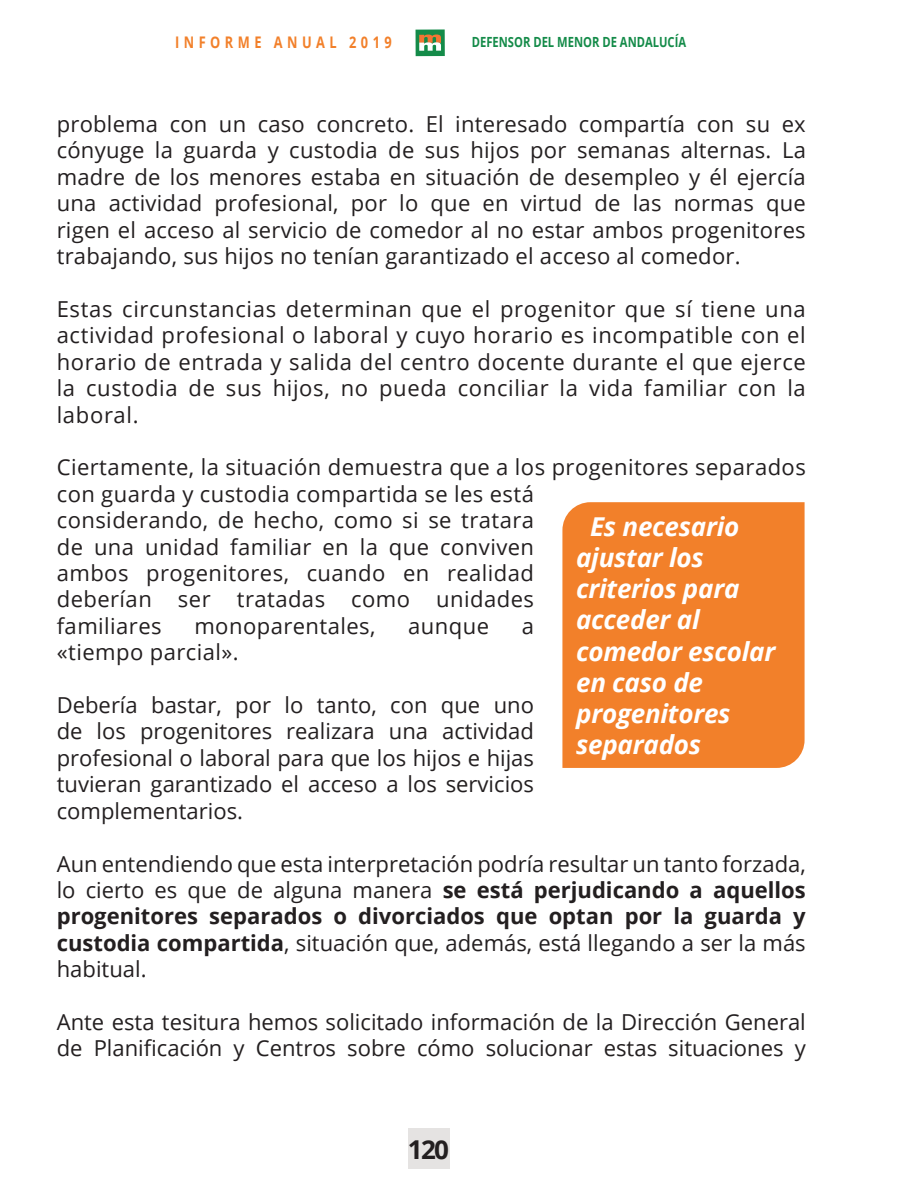
<style>
.page{position:relative;width:908px;height:1191px;background:#fff}
.page>*{position:absolute;margin:0;border:0;box-sizing:border-box;transform-origin:0 0}
.destacado{font:italic 700 26px/31.2px "Open Sans";letter-spacing:-.01em;color:#fff}
.t1{font:700 26px "Open Sans";color:#231f20}
.t2{font:22px/26.4px "Open Sans";letter-spacing:.02em;color:#231f20;text-align:justify}
.t3{font:22px/26.4px "Open Sans";color:#231f20}
.t4{font:700 16px "Open Sans";letter-spacing:.35em;color:#f2802a;scale:.8 1}
.t5{font:700 14px "Open Sans";color:#148b49;scale:.8 1}
.s1{font-weight:700}
</style>
<div class="page">
<div style="left:408px;top:1128px;width:41px;height:41px;background:#e5e3e2"></div>
<div style="left:415px;top:29px;width:29px;height:27px;background:#148b49"></div>
<svg style="left:419px;top:35px;width:22px;height:16px"></svg>
<div style="left:562px;top:502px;width:243px;height:266px;background:#f2802a"></div>
<p class="t4" style="left:175px;top:31px;width:272px">INFORME ANUAL 2019</p>
<p class="t5" style="left:471px;top:32px;width:269px">DEFENSOR DEL MENOR DE ANDALUCÍA</p>
<p class="t2" style="left:57px;top:110px;width:750px">problema con un caso concreto. El interesado compartía con su ex cónyuge la guarda y custodia de sus hijos por semanas alternas. La madre de los menores estaba en situación de desempleo y él ejercía una actividad profesional, por lo que en virtud de las normas que rigen el acceso al servicio de comedor al no estar ambos progenitores trabajando, sus hijos no tenían garantizado el acceso al comedor.</p>
<p class="t2" style="left:57px;top:295px;width:750px">Estas circunstancias determinan que el progenitor que sí tiene una actividad profesional o laboral y cuyo horario es incompatible con el horario de entrada y salida del centro docente durante el que ejerce la custodia de sus hijos, no pueda conciliar la vida familiar con la laboral.</p>
<p class="t2" style="left:57px;top:453px;width:750px;text-align:left">Ciertamente, la situación demuestra que a los progenitores separados con guarda y custodia compartida se les está<br>considerando, de hecho, como si se tratara<br>de una unidad familiar en la que conviven<br>ambos progenitores, cuando en realidad<br>deberían ser tratadas como unidades<br>familiares</p>
<p class="destacado" style="left:576px;top:510px;width:201px;text-indent:14px">Es necesario ajustar los criterios para acceder al comedor escolar en caso de progenitores separados</p>
<p class="t2" style="left:194px;top:612px;width:183px">monoparentales,</p>
<p class="t2" style="left:408px;top:612px;width:82px">aunque</p>
<p class="t2" style="left:521px;top:612px;width:14px">a</p>
<p class="t2" style="left:57px;top:638px;width:183px">«tiempo parcial».</p>
<p class="t2" style="left:57px;top:691px;width:478px">Debería bastar, por lo tanto, con que uno de los progenitores realizara una actividad profesional o laboral para que los hijos e hijas tuvieran garantizado el acceso a los servicios complementarios.</p>
<p class="t2" style="left:57px;top:849px;width:750px">Aun entendiendo que esta interpretación podría resultar un tanto forzada, lo cierto es que de alguna manera <span class="s1">se está perjudicando a aquellos progenitores separados o divorciados que optan por la guarda y custodia compartida</span>, situación que, además, está llegando a ser la más habitual.</p>
<p class="t3" style="left:57px;top:1008px;width:750px">Ante esta tesitura hemos solicitado información de la Dirección General de Planificación y Centros sobre cómo solucionar estas situaciones y</p>
<p class="t1" style="left:408px;top:1131px;width:43px">120</p>
</div>
